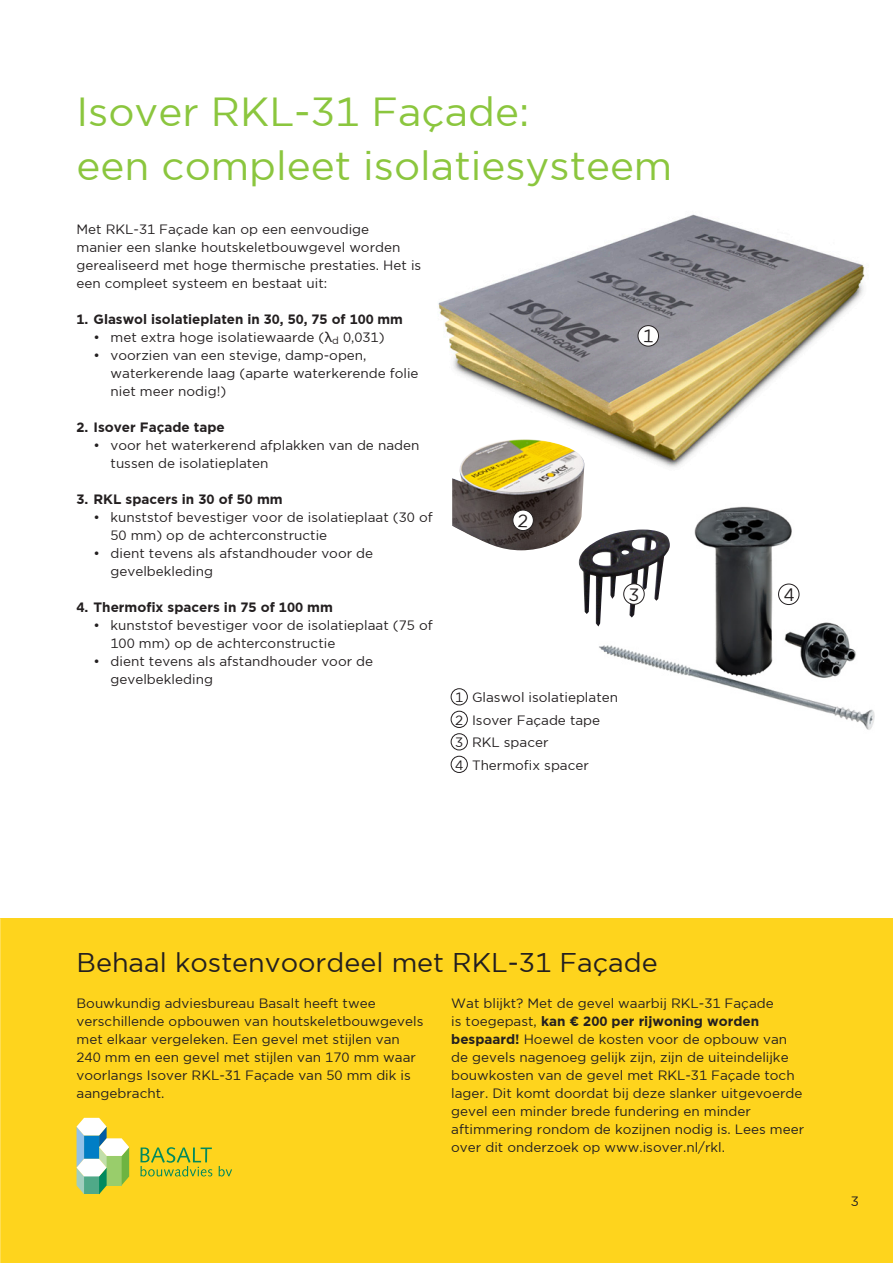
<style>
.page{position:relative;width:893px;height:1263px;background:#fff}
.page>*{position:absolute;margin:0;border:0;box-sizing:border-box;transform-origin:0 0}
.Kop_1{font:40.5px "Gotham Book Eigen";color:#8bc63e}
.Tussenkop{font:27px "Gotham Book Eigen";color:#231f20}
.t1{font:18px "Gotham Book Eigen";color:#231f20}
.Lopend{font:13.5px/18px "Gotham Book Eigen";color:#231f20}
.Tussenkop-2{font:700 13.5px "Gotham Bold Eigen";color:#231f20}
.Normaal{font:13.5px "Gotham Book Eigen";color:#231f20}
.s1{font-family:"Lucida Grande"}
.s2{font-family:"Gotham Bold Eigen";font-weight:700}
</style>
<div class="page">
<img style="left:438px;top:214px;width:427px;height:256px">
<img style="left:598px;top:506px;width:277px;height:224px">
<img style="left:452px;top:439px;width:132px;height:111px">
<div style="left:0;top:918px;width:893px;height:345px;background:#fed41d"></div>
<img style="left:0;top:918px;width:1px;height:345px">
<svg style="left:219px;top:1166px;width:13px;height:10px"></svg>
<svg style="left:141px;top:1147px;width:71px;height:29px"></svg>
<svg style="left:77px;top:1118px;width:52px;height:76px"></svg>
<div style="left:451px;top:711px;width:17px;height:17px;border:1px solid #231f20;border-radius:50%"></div>
<div style="left:451px;top:688px;width:17px;height:17px;border:1px solid #231f20;border-radius:50%"></div>
<div style="left:451px;top:733px;width:17px;height:17px;border:1px solid #231f20;border-radius:50%"></div>
<div style="left:451px;top:756px;width:17px;height:17px;border:1px solid #231f20;border-radius:50%"></div>
<svg style="left:638px;top:325px;width:21px;height:21px"></svg>
<div style="left:637px;top:325px;width:22px;height:22px;border:1px solid #231f20;border-radius:50%"></div>
<div style="left:513px;top:510px;width:20px;height:21px;background:#fff;border-radius:50%"></div>
<div style="left:512px;top:509px;width:22px;height:22px;border:1px solid #231f20;border-radius:50%"></div>
<img style="left:579px;top:529px;width:91px;height:97px">
<div style="left:624px;top:584px;width:20px;height:20px;background:#fff;border-radius:50%"></div>
<div style="left:623px;top:583px;width:22px;height:22px;border:1px solid #231f20;border-radius:50%"></div>
<div style="left:778px;top:584px;width:21px;height:21px;background:#fff;border-radius:50%"></div>
<div style="left:778px;top:583px;width:22px;height:22px;border:1px solid #231f20;border-radius:50%"></div>
<svg style="left:644px;top:329px;width:9px;height:14px"></svg>
<p class="Kop_1" style="left:77px;top:86px;width:454px">Isover RKL-31 Façade:</p>
<p class="Kop_1" style="left:77px;top:140px;width:597px">een compleet isolatiesysteem</p>
<p class="Lopend" style="left:77px;top:220px;width:346px">Met RKL-31 Façade kan op een eenvoudige<br>manier een slanke houtskeletbouwgevel worden gerealiseerd met hoge thermische prestaties. Het is een compleet systeem en bestaat uit:</p>
<p class="Tussenkop-2" style="left:77px;top:310px;width:328px">1. Glaswol isolatieplaten in 30, 50, 75 of 100 mm</p>
<p class="Lopend" style="left:94px;top:328px;width:293px">• met extra hoge isolatiewaarde (<span class="s1">λ</span><sub>d</sub> 0,031)</p>
<p class="Lopend" style="left:111px;top:346px;width:310px;text-indent:-17px">• voorzien van een stevige, damp-open, waterkerende laag (aparte waterkerende folie niet meer nodig!)</p>
<p class="Tussenkop-2" style="left:77px;top:418px;width:150px">2. Isover Façade tape</p>
<p class="Lopend" style="left:111px;top:436px;width:310px;text-indent:-17px">• voor het waterkerend afplakken van de naden tussen de isolatieplaten</p>
<p class="Tussenkop-2" style="left:77px;top:490px;width:208px">3. RKL spacers in 30 of 50 mm</p>
<p class="Lopend" style="left:111px;top:508px;width:324px;text-indent:-17px">• kunststof bevestiger voor de isolatieplaat (30 of<br>50 mm) op de achterconstructie</p>
<p class="Lopend" style="left:111px;top:544px;width:264px;text-indent:-17px">• dient tevens als afstandhouder voor de gevelbekleding</p>
<p class="Tussenkop-2" style="left:77px;top:598px;width:258px">4. Thermofix spacers in 75 of 100 mm</p>
<p class="Lopend" style="left:111px;top:616px;width:324px;text-indent:-17px">• kunststof bevestiger voor de isolatieplaat (75 of<br>100 mm) op de achterconstructie</p>
<p class="Lopend" style="left:111px;top:652px;width:264px;text-indent:-17px">• dient tevens als afstandhouder voor de gevelbekleding</p>
<p class="Lopend" style="left:455px;top:688px;width:164px">1 Glaswol isolatieplaten</p>
<p class="Lopend" style="left:455px;top:710px;width:147px">2 Isover Façade tape</p>
<p class="Lopend" style="left:455px;top:733px;width:95px">3 RKL spacer</p>
<p class="Lopend" style="left:455px;top:755px;width:135px">4 Thermofix spacer</p>
<p class="t1" style="left:784px;top:583px;width:12px">4</p>
<p class="Tussenkop" style="left:77px;top:945px;width:583px">Behaal kostenvoordeel met RKL-31 Façade</p>
<p class="Lopend" style="left:77px;top:994px;width:348px">Bouwkundig adviesbureau Basalt heeft twee verschillende opbouwen van houtskeletbouwgevels met elkaar vergeleken. Een gevel met stijlen van 240 mm en een gevel met stijlen van 170 mm waar voorlangs Isover RKL-31 Façade van 50 mm dik is aangebracht.</p>
<p class="Lopend" style="left:451px;top:994px;width:354px">Wat blijkt? Met de gevel waarbij RKL-31 Façade<br>is toegepast, <span class="s2">kan € 200 per rijwoning worden bespaard!</span> Hoewel de kosten voor de opbouw van de gevels nagenoeg gelijk zijn, zijn de uiteindelijke bouwkosten van de gevel met RKL-31 Façade toch lager. Dit komt doordat bij deze slanker uitgevoerde gevel een minder brede fundering en minder aftimmering rondom de kozijnen nodig is. Lees meer over dit onderzoek op www.isover.nl/rkl.</p>
<p class="Normaal" style="left:851px;top:1193px;width:10px">3</p>
</div>
